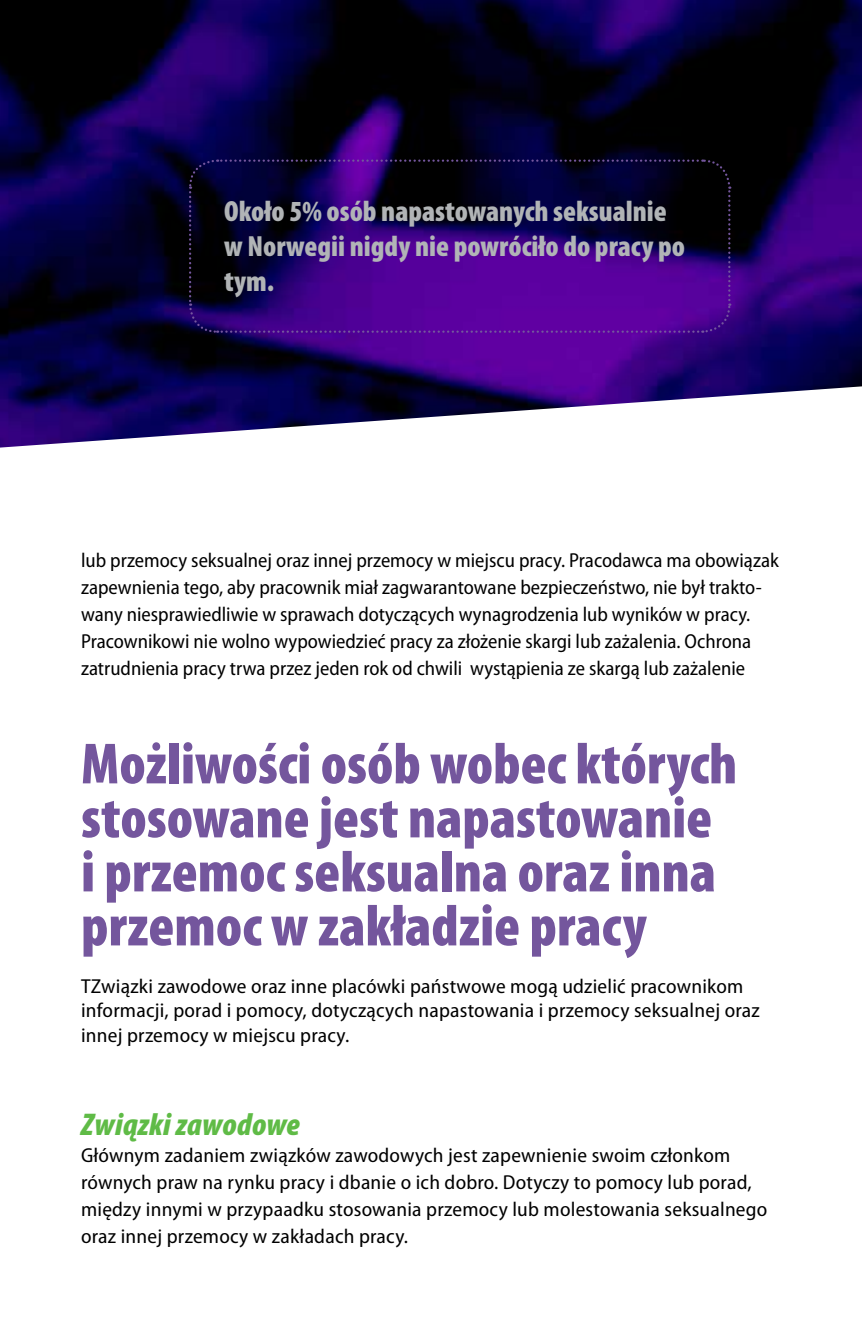
<style>
.page{position:relative;width:862px;height:1340px;background:#fff}
.page>*{position:absolute;margin:0;border:0;box-sizing:border-box;transform-origin:0 0}
.t1{font:900 condensed 58.5px/54px "Myriad Pro";color:#74569d}
.t2{font:italic 900 condensed 31.5px "Myriad Pro";letter-spacing:.01em;color:#5fbb46;scale:1.04 1}
.t3{font:900 condensed 29.25px/35.1px "Myriad Pro";color:#b1b4b6}
.t4{font:semi-condensed 20.25px/27px "Myriad Pro";letter-spacing:.005em;color:#000;scale:1.04 1}
.t5{font:semi-condensed 20.25px/27px "Myriad Pro";letter-spacing:.005em;color:#000}
</style>
<div class="page">
<img style="left:0;top:0;width:861px;height:447px">
<svg style="left:188px;top:158px;width:543px;height:176px;background:#28015d"></svg>
<h3 class="t3" style="left:224px;top:194px;width:462px">Około 5% osób napastowanych seksualnie w Norwegii nigdy nie powróciło do pracy po tym.</h3>
<p class="t5" style="left:81px;top:547px;width:698px">lub przemocy seksualnej oraz innej przemocy w miejscu pracy. Pracodawca ma obowiązak zapewnienia tego, aby pracownik miał zagwarantowane bezpieczeństwo, nie był trakto&shy;wany niesprawiedliwie w sprawach dotyczących wynagrodzenia lub wyników w pracy.<br>Pracownikowi nie wolno wypowiedzieć pracy za złożenie skargi lub zażalenia. Ochrona zatrudnienia pracy trwa przez jeden rok od chwili wystąpienia ze skargą lub zażalenie</p>
<h1 class="t1" style="left:81px;top:737px;width:657px">Możliwości osób wobec których stosowane jest napastowanie i przemoc seksualna oraz inna przemoc w zakładzie pracy</h1>
<p class="t4" style="left:81px;top:974px;width:653px;line-height:24.8px">TZwiązki zawodowe oraz inne placówki państwowe mogą udzielić pracownikom informacji, porad i pomocy, dotyczących napastowania i przemocy seksualnej oraz innej przemocy w miejscu pracy.</p>
<h2 class="t2" style="left:81px;top:1107px;width:212px">Związki zawodowe</h2>
<p class="t4" style="left:81px;top:1141px;width:661px">Głównym zadaniem związków zawodowych jest zapewnienie swoim członkom równych praw na rynku pracy i dbanie o ich dobro. Dotyczy to pomocy lub porad, między innymi w przypaadku stosowania przemocy lub molestowania seksualnego oraz innej przemocy w zakładach pracy.</p>
</div>
